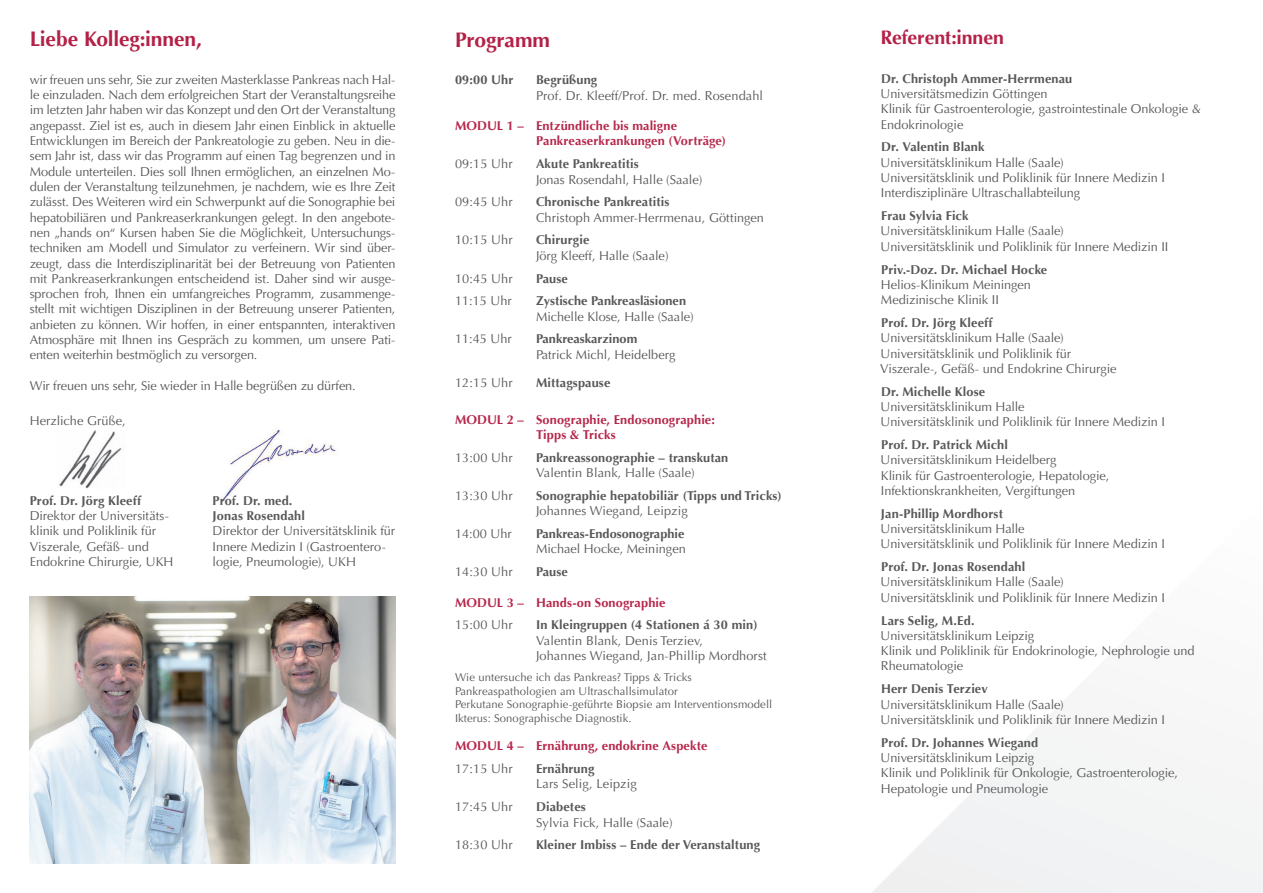
<style>
.page{position:relative;width:1263px;height:893px;background:#fff}
.page>*{position:absolute;margin:0;border:0;box-sizing:border-box;transform-origin:0 0}
.t1{font:700 21px "Optima LT";letter-spacing:-.005em;color:#b32147}
.t2{font:700 19.5px "Optima LT";letter-spacing:-.005em;color:#b32147}
.t3{font:12.75px/15.3px "Optima LT";letter-spacing:-.005em;color:#57585a}
.t4{font:700 12.75px/15.3px "Optima LT";letter-spacing:.01em;color:#57585a}
.t5{font:700 12.75px/15.3px "Optima LT";letter-spacing:.01em;color:#b6274b}
.t6{font:11.25px/13.5px "Optima LT";letter-spacing:.01em;color:#57585a}
</style>
<div class="page">
<img style="left:59px;top:430px;width:63px;height:58px">
<img style="left:221px;top:429px;width:118px;height:73px">
<svg style="left:872px;top:730px;width:391px;height:163px"></svg>
<img style="left:30px;top:596px;width:365px;height:267px">
<h1 class="t1" style="left:30px;top:26px;width:174px">Liebe Kolleg:innen,</h1>
<p class="t3" style="left:30px;top:72px;width:367px;text-align:justify">wir freuen uns sehr, Sie zur zweiten Masterklasse Pankreas nach Hal&shy;le einzuladen. Nach dem erfolgreichen Start der Veranstaltungsreihe im letzten Jahr haben wir das Konzept und den Ort der Veranstaltung angepasst. Ziel ist es, auch in diesem Jahr einen Einblick in aktuelle Entwicklungen im Bereich der Pankreatologie zu geben. Neu in die&shy;sem Jahr ist, dass wir das Programm auf einen Tag begrenzen und in Module unterteilen. Dies soll Ihnen ermöglichen, an einzelnen Mo&shy;dulen der Veranstaltung teilzunehmen, je nachdem, wie es Ihre Zeit zulässt. Des Weiteren wird ein Schwerpunkt auf die Sonographie bei hepatobiliären und Pankreaserkrankungen gelegt. In den angebote&shy;nen „hands on“ Kursen haben Sie die Möglichkeit, Untersuchungs&shy;techniken am Modell und Simulator zu verfeinern. Wir sind über&shy;zeugt, dass die Interdisziplinarität bei der Betreuung von Patienten mit Pankreaserkrankungen entscheidend ist. Daher sind wir ausge&shy;sprochen froh, Ihnen ein umfangreiches Programm, zusammenge&shy;stellt mit wichtigen Disziplinen in der Betreuung unserer Patienten, anbieten zu können. Wir hoffen, in einer entspannten, interaktiven Atmosphäre mit Ihnen ins Gespräch zu kommen, um unsere Pati&shy;enten weiterhin bestmöglich zu versorgen.</p>
<p class="t3" style="left:30px;top:378px;width:327px">Wir freuen uns sehr, Sie wieder in Halle begrüßen zu dürfen.</p>
<p class="t3" style="left:30px;top:413px;width:97px">Herzliche Grüße,</p>
<p class="t4" style="left:30px;top:493px;width:113px">Prof. Dr. Jörg Kleeff</p>
<p class="t3" style="left:30px;top:508px;width:145px">Direktor der Universitäts&shy;klinik und Poliklinik für<br>Viszerale, Gefäß- und<br>Endokrine Chirurgie, UKH</p>
<p class="t4" style="left:213px;top:493px;width:94px">Prof. Dr. med.<br>Jonas Rosendahl</p>
<p class="t3" style="left:213px;top:524px;width:184px">Direktor der Universitätsklinik für<br>Innere Medizin I (Gastroentero&shy;logie, Pneumologie), UKH</p>
<h1 class="t1" style="left:455px;top:27px;width:97px">Programm</h1>
<p class="t4" style="left:455px;top:72px;width:60px">09:00 Uhr</p>
<p class="t4" style="left:536px;top:72px;width:63px">Begrüßung</p>
<p class="t3" style="left:536px;top:88px;width:229px">Prof. Dr. Kleeff/Prof. Dr. med. Rosendahl</p>
<p class="t5" style="left:536px;top:118px;width:191px;text-indent:-81px">MODUL 1 – Entzündliche bis maligne<br>Pankreaserkrankungen (Vorträge)</p>
<p class="t3" style="left:455px;top:156px;width:59px">09:15 Uhr</p>
<p class="t4" style="left:536px;top:156px;width:104px">Akute Pankreatitis</p>
<p class="t3" style="left:536px;top:172px;width:168px">Jonas Rosendahl, Halle (Saale)</p>
<p class="t3" style="left:455px;top:195px;width:59px">09:45 Uhr</p>
<p class="t4" style="left:536px;top:195px;width:135px">Chronische Pankreatitis</p>
<p class="t3" style="left:536px;top:210px;width:229px">Christoph Ammer-Herrmenau, Göttingen</p>
<p class="t3" style="left:455px;top:233px;width:59px">10:15 Uhr</p>
<p class="t4" style="left:536px;top:233px;width:55px">Chirurgie</p>
<p class="t3" style="left:536px;top:248px;width:134px">Jörg Kleeff, Halle (Saale)</p>
<p class="t3" style="left:455px;top:271px;width:59px">10:45 Uhr</p>
<p class="t4" style="left:536px;top:271px;width:33px">Pause</p>
<p class="t3" style="left:455px;top:294px;width:58px">11:15 Uhr</p>
<p class="t4" style="left:536px;top:294px;width:152px">Zystische Pankreasläsionen</p>
<p class="t3" style="left:536px;top:309px;width:159px">Michelle Klose, Halle (Saale)</p>
<p class="t3" style="left:455px;top:332px;width:58px">11:45 Uhr</p>
<p class="t4" style="left:536px;top:332px;width:103px">Pankreaskarzinom</p>
<p class="t3" style="left:536px;top:347px;width:141px">Patrick Michl, Heidelberg</p>
<p class="t3" style="left:455px;top:375px;width:59px">12:15 Uhr</p>
<p class="t4" style="left:536px;top:375px;width:76px">Mittagspause</p>
<p class="t5" style="left:536px;top:412px;width:180px;text-indent:-81px">MODUL 2 – Sonographie, Endosonographie:<br>Tipps &amp; Tricks</p>
<p class="t3" style="left:455px;top:450px;width:59px">13:00 Uhr</p>
<p class="t4" style="left:536px;top:450px;width:194px">Pankreassonographie – transkutan</p>
<p class="t3" style="left:536px;top:465px;width:160px">Valentin Blank, Halle (Saale)</p>
<p class="t3" style="left:455px;top:488px;width:59px">13:30 Uhr</p>
<p class="t4" style="left:536px;top:488px;width:247px">Sonographie hepatobiliär (Tipps und Tricks)</p>
<p class="t3" style="left:536px;top:503px;width:153px">Johannes Wiegand, Leipzig</p>
<p class="t3" style="left:455px;top:526px;width:58px">14:00 Uhr</p>
<p class="t4" style="left:536px;top:526px;width:150px">Pankreas-Endosonographie</p>
<p class="t3" style="left:536px;top:541px;width:151px">Michael Hocke, Meiningen</p>
<p class="t3" style="left:455px;top:564px;width:59px">14:30 Uhr</p>
<p class="t4" style="left:536px;top:564px;width:33px">Pause</p>
<p class="t5" style="left:455px;top:595px;width:212px">MODUL 3 – Hands-on Sonographie</p>
<p class="t3" style="left:455px;top:618px;width:59px">15:00 Uhr</p>
<p class="t4" style="left:536px;top:618px;width:223px">In Kleingruppen (4 Stationen á 30 min)</p>
<p class="t3" style="left:536px;top:633px;width:232px">Valentin Blank, Denis Terziev,<br>Johannes Wiegand, Jan-Phillip Mordhorst</p>
<p class="t6" style="left:455px;top:671px;width:319px">Wie untersuche ich das Pankreas? Tipps &amp; Tricks<br>Pankreas pathologien am Ultraschallsimulator<br>Perkutane Sonographie-geführte Biopsie am Interventionsmodell Ikterus: Sonographische Diagnostik.</p>
<p class="t5" style="left:455px;top:738px;width:254px">MODUL 4 – Ernährung, endokrine Aspekte</p>
<p class="t3" style="left:455px;top:761px;width:59px">17:15 Uhr</p>
<p class="t4" style="left:536px;top:761px;width:60px">Ernährung</p>
<p class="t3" style="left:536px;top:777px;width:102px">Lars Selig, Leipzig</p>
<p class="t3" style="left:455px;top:799px;width:59px">17:45 Uhr</p>
<p class="t4" style="left:536px;top:799px;width:51px">Diabetes</p>
<p class="t3" style="left:536px;top:815px;width:138px">Sylvia Fick, Halle (Saale)</p>
<p class="t3" style="left:455px;top:837px;width:59px">18:30 Uhr</p>
<p class="t4" style="left:536px;top:837px;width:226px">Kleiner Imbiss – Ende der Veranstaltung</p>
<h2 class="t2" style="left:880px;top:26px;width:125px">Referent:innen</h2>
<p class="t4" style="left:881px;top:71px;width:193px">Dr. Christoph Ammer-Herrmenau</p>
<p class="t3" style="left:881px;top:86px;width:322px">Universitätsmedizin Göttingen<br>Klinik für Gastroenterologie, gastrointestinale Onkologie &amp;<br>Endokrinologie</p>
<p class="t4" style="left:881px;top:140px;width:105px">Dr. Valentin Blank</p>
<p class="t3" style="left:881px;top:155px;width:286px">Universitätsklinikum Halle (Saale)<br>Universitätsklinik und Poliklinik für Innere Medizin I<br>Interdisziplinäre Ultraschallabteilung</p>
<p class="t4" style="left:881px;top:208px;width:89px">Frau Sylvia Fick</p>
<p class="t3" style="left:881px;top:224px;width:289px">Universitätsklinikum Halle (Saale)<br>Universitätsklinik und Poliklinik für Innere Medizin II</p>
<p class="t4" style="left:881px;top:262px;width:168px">Priv.-Doz. Dr. Michael Hocke</p>
<p class="t3" style="left:881px;top:277px;width:152px">Helios-Klinikum Meiningen<br>Medizinische Klinik II</p>
<p class="t4" style="left:881px;top:315px;width:113px">Prof. Dr. Jörg Kleeff</p>
<p class="t3" style="left:880px;top:330px;width:238px">Universitätsklinikum Halle (Saale)<br>Universitätsklinik und Poliklinik für<br>Viszerale-, Gefäß- und Endokrine Chirurgie</p>
<p class="t4" style="left:881px;top:384px;width:106px">Dr. Michelle Klose</p>
<p class="t3" style="left:881px;top:399px;width:286px">Universitätsklinikum Halle<br>Universitätsklinik und Poliklinik für Innere Medizin I</p>
<p class="t4" style="left:881px;top:437px;width:128px">Prof. Dr. Patrick Michl</p>
<p class="t3" style="left:881px;top:453px;width:230px">Universitätsklinikum Heidelberg<br>Klinik für Gastroenterologie, Hepatologie,<br>Infektionskrankheiten, Vergiftungen</p>
<p class="t4" style="left:881px;top:506px;width:124px">Jan-Phillip Mordhorst</p>
<p class="t3" style="left:881px;top:521px;width:286px">Universitätsklinikum Halle<br>Universitätsklinik und Poliklinik für Innere Medizin I</p>
<p class="t4" style="left:881px;top:559px;width:146px">Prof. Dr. Jonas Rosendahl</p>
<p class="t3" style="left:881px;top:575px;width:286px">Universitätsklinikum Halle (Saale)<br>Universitätsklinik und Poliklinik für Innere Medizin I</p>
<p class="t4" style="left:881px;top:613px;width:95px">Lars Selig, M.Ed.</p>
<p class="t3" style="left:881px;top:628px;width:315px">Universitätsklinikum Leipzig<br>Klinik und Poliklinik für Endokrinologie, Nephrologie und<br>Rheumatologie</p>
<p class="t4" style="left:881px;top:681px;width:108px">Herr Denis Terziev</p>
<p class="t3" style="left:881px;top:697px;width:286px">Universitätsklinikum Halle (Saale)<br>Universitätsklinik und Poliklinik für Innere Medizin I</p>
<p class="t4" style="left:881px;top:735px;width:159px">Prof. Dr. Johannes Wiegand</p>
<p class="t3" style="left:881px;top:750px;width:299px">Universitätsklinikum Leipzig<br>Klinik und Poliklinik für Onkologie, Gastroenterologie,<br>Hepatologie und Pneumologie</p>
</div>
